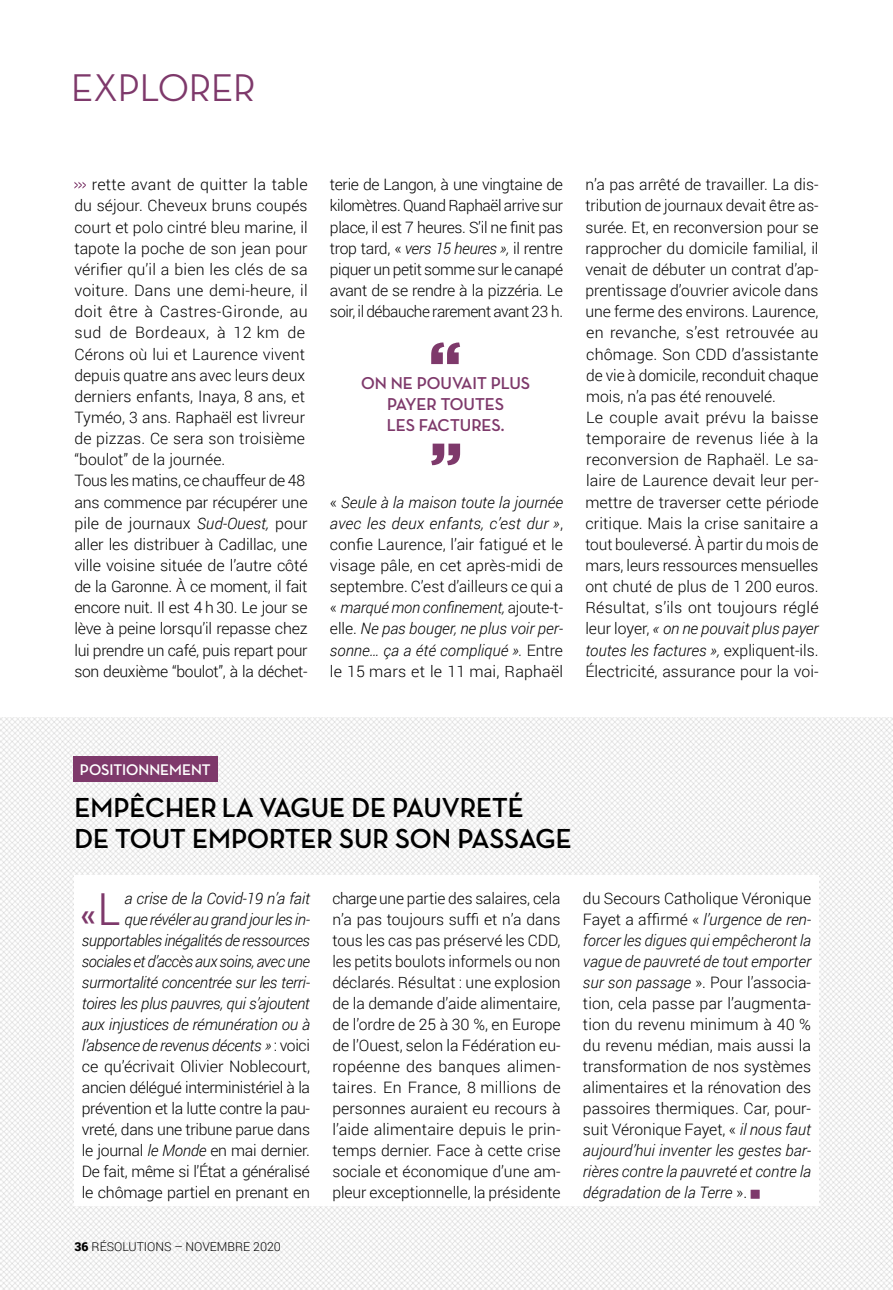
<style>
.page{position:relative;width:893px;height:1290px;background:#fff}
.page>*{position:absolute;margin:0;border:0;box-sizing:border-box;transform-origin:0 0}
.t1{font:500 46.55px "Neutra Disp";color:#7e396b}
.t2{font:500 39.38px "Neutra Disp";color:#7e396b}
.t3{font:700 28px/31.5px "Neutra Disp";color:#000}
.t4{font:700 17.5px/21px "Neutra Disp";color:#7e396b;text-align:center}
.t5{font:300 15.75px/21.2px "Roboto";color:#000;text-align:justify}
.t6{font:italic 300 15.75px/21px "Roboto";letter-spacing:-.02em;color:#000;text-align:right}
.t7{font:700 15.75px "Neutra Disp";color:#fff}
.t8{font:300 12.25px "Roboto";color:#000}
.s1{font-style:italic}
.s2{font-style:normal}
.s3{font-weight:900}
</style>
<div class="page">
<img style="left:0;top:717px;width:893px;height:573px">
<div style="left:73px;top:755px;width:144px;height:26px;background:#7e396b"></div>
<div style="left:74px;top:875px;width:745px;height:330px;background:#fff"></div>
<svg style="left:74px;top:182px;width:12px;height:7px"></svg>
<svg style="left:431px;top:342px;width:29px;height:22px"></svg>
<svg style="left:431px;top:444px;width:29px;height:21px"></svg>
<h2 class="t2" style="left:71px;top:66px;width:186px">EXPLORER</h2>
<p class="t5" style="left:74px;top:174px;width:235px;text-align:left;text-indent:17px">rette avant de quitter la table du séjour. Cheveux bruns coupés court et polo cintré bleu marine, il tapote la poche de son jean pour vérifier qu’il a bien les clés de sa voiture. Dans une demi-heure, il doit être à Castres-Gironde, au sud de Bordeaux, à 12 km de<br>Cérons où lui et Laurence vivent depuis quatre ans avec leurs deux derniers enfants, Inaya, 8 ans, et<br>Tyméo, 3 ans. Raphaël est livreur de pizzas. Ce sera son troisième “boulot” de la journée.<br>Tous les matins, ce chauffeur de 48 ans commence par récupérer une pile de journaux <span class="s1">Sud-Ouest,</span> pour aller les distribuer à Cadillac, une ville voisine située de l’autre côté de la Garonne. À ce moment, il fait encore nuit. Il est 4 h 30. Le jour se lève à peine lorsqu’il repasse chez lui prendre un café, puis repart pour son deuxième “boulot”, à la déchet-</p>
<p class="t5" style="left:330px;top:174px;width:235px">terie de Langon, à une vingtaine de kilomètres. Quand Raphaël arrive sur place, il est 7 heures. S’il ne finit pas trop tard, « <span class="s1">vers 15 heures »,</span> il rentre piquer un petit somme sur le canapé avant de se rendre à la pizzéria. Le soir, il débauche rarement avant 23 h.</p>
<p class="t4" style="left:361px;top:373px;width:171px">ON NE POUVAIT PLUS<br>PAYER TOUTES<br>LES FACTURES.</p>
<p class="t5" style="left:330px;top:491px;width:235px">« <span class="s1">Seule à la maison toute la journée avec les deux enfants, c’est dur »</span>, confie Laurence, l’air fatigué et le visage pâle, en cet après-midi de septembre. C’est d’ailleurs ce qui a « <span class="s1">marqué mon confinement,</span> ajoute-t&shy;elle. <span class="s1">Ne pas bouger, ne plus voir per&shy;sonne… ça a été compliqué ».</span> Entre le 15 mars et le 11 mai, Raphaël</p>
<p class="t5" style="left:585px;top:174px;width:235px;text-align:left">n’a pas arrêté de travailler. La dis&shy;tribution de journaux devait être as&shy;surée. Et, en reconversion pour se rapprocher du domicile familial, il venait de débuter un contrat d’ap&shy;prentissage d’ouvrier avicole dans une ferme des environs. Laurence, en revanche, s’est retrouvée au chômage. Son CDD d’assistante de vie à domicile, reconduit chaque mois, n’a pas été renouvelé.<br>Le couple avait prévu la baisse temporaire de revenus liée à la reconversion de Raphaël. Le sa&shy;laire de Laurence devait leur per&shy;mettre de traverser cette période critique. Mais la crise sanitaire a tout bouleversé. À partir du mois de mars, leurs ressources mensuelles ont chuté de plus de 1 200 euros.<br>Résultat, s’ils ont toujours réglé leur loyer, <span class="s1">« on ne pouvait plus payer toutes les factures »,</span> expliquent-ils.<br>Électricité, assurance pour la voi-</p>
<p class="t7" style="left:80px;top:760px;width:132px">POSITIONNEMENT</p>
<h3 class="t3" style="left:74px;top:792px;width:499px">EMPÊCHER LA VAGUE DE PAUVRETÉ<br>DE TOUT EMPORTER SUR SON PASSAGE</h3>
<p class="t6" style="left:82px;top:887px;width:230px">a crise de la Covid-19 n’a fait<br>que révéler au grand jour les in&shy;supportables inégalités de ressources sociales et d’accès aux soins, avec une surmortalité concentrée sur les terri&shy;toires les plus pauvres, qui s’ajoutent aux injustices de rémunération ou à l’absence de revenus décents » <span class="s2">: voici ce qu’écrivait Olivier Noblecourt, ancien délégué interministériel à la prévention et la lutte contre la pau&shy;vreté, dans une tribune parue dans le journal</span> le Monde <span class="s2">en mai dernier.<br>De fait, même si l’État a généralisé le chômage partiel en prenant en</span></p>
<p class="t5" style="left:332px;top:887px;width:230px">charge une partie des salaires, cela n’a pas toujours suffi et n’a dans tous les cas pas préservé les CDD, les petits boulots informels ou non déclarés. Résultat : une explosion de la demande d’aide alimentaire, de l’ordre de 25 à 30 %, en Europe de l’Ouest, selon la Fédération eu&shy;ropéenne des banques alimen&shy;taires. En France, 8 millions de personnes auraient eu recours à l’aide alimentaire depuis le prin&shy;temps dernier. Face à cette crise sociale et économique d’une am&shy;pleur exceptionnelle, la présidente</p>
<p class="t5" style="left:583px;top:887px;width:230px">du Secours Catholique Véronique Fayet a affirmé « <span class="s1">l’urgence de ren&shy;forcer les digues qui empêcheront la vague de pauvreté de tout emporter sur son passage</span> ». Pour l’associa&shy;tion, cela passe par l’augmenta&shy;tion du revenu minimum à 40 % du revenu médian, mais aussi la transformation de nos systèmes alimentaires et la rénovation des passoires thermiques. Car, pour&shy;suit Véronique Fayet, « <span class="s1">il nous faut aujourd’hui inventer les gestes bar&shy;rières contre la pauvreté et contre la dégradation de la Terre</span> ».</p>
<h1 class="t1" style="left:80px;top:883px;width:42px">«L</h1>
<p class="t8" style="left:74px;top:1238px;width:208px"><span class="s3">36</span> RÉSOLUTIONS – NOVEMBRE 2020</p>
</div>
